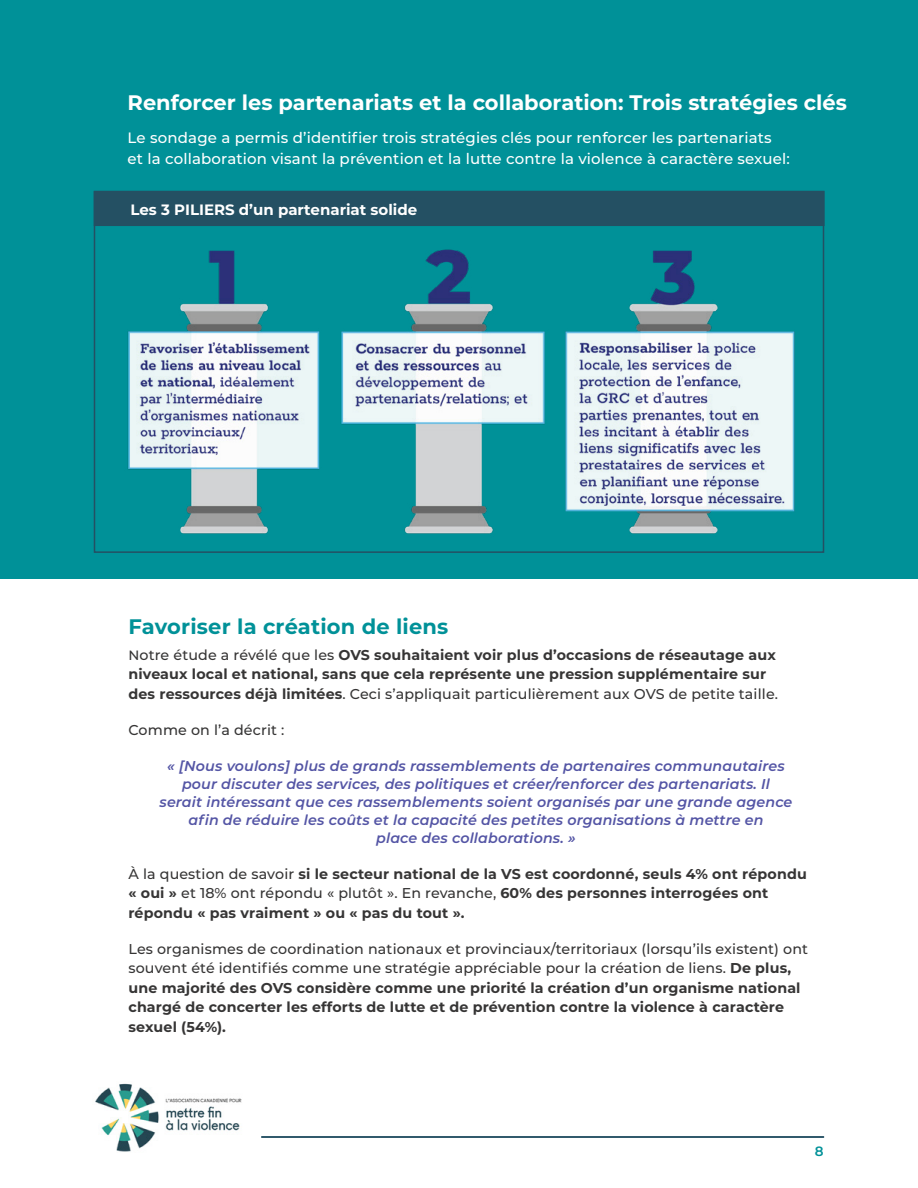
<style>
.page{position:relative;width:918px;height:1188px;background:#fff}
.page>*{position:absolute;margin:0;border:0;box-sizing:border-box;transform-origin:0 0}
.t1{font:700 21px "Montserrat";color:#fff}
.t2{font:700 21px "Montserrat";letter-spacing:.01em;color:#009198}
.t3{font:500 15px/21px "Montserrat";letter-spacing:.01em;color:#fff}
.t4{font:700 15px "Montserrat";color:#fff}
.t5{font:700 14.25px/19.5px "Montserrat";letter-spacing:.01em;color:#363535}
.t6{font:italic 600 14.25px/18px "Montserrat";letter-spacing:.01em;color:#5455a5;text-align:center}
.t7{font:500 14.25px "Montserrat";letter-spacing:.01em;color:#363535}
.t8{font:600 13.5px "Montserrat";color:#009198}
.s1{font-weight:500;font-size:13.5px}
.s2{font-weight:500}
</style>
<div class="page">
<img style="left:95px;top:1083px;width:147px;height:69px">
<div style="left:0;top:0;width:918px;height:579px;background:#009198"></div>
<hr style="left:262px;top:1136px;width:562px;height:2px;background:#245063">
<img style="left:128px;top:249px;width:667px;height:285px">
<div style="left:94px;top:191px;width:731px;height:35px;background:#245063"></div>
<h1 class="t1" style="left:128px;top:88px;width:721px">Renforcer les partenariats et la collaboration: Trois stratégies clés</h1>
<p class="t3" style="left:128px;top:127px;width:664px">Le sondage a permis d’identifier trois stratégies clés pour renforcer les partenariats et la collaboration visant la prévention et la lutte contre la violence à caractère sexuel:</p>
<p class="t4" style="left:130px;top:198px;width:288px">Les 3 PILIERS d’un partenariat solide</p>
<h1 class="t2" style="left:129px;top:612px;width:321px">Favoriser la création de liens</h1>
<p class="t5" style="left:129px;top:644px;width:651px"><span class="s1">N</span><span class="s2">otre étude a révélé que les</span> OVS souhaitaient voir plus d’occasions de réseautage aux niveaux local et national, sans que cela représente une pression supplémentaire sur des ressources déjà limitées<span class="s2">. Ceci s’appliquait particulièrement aux OVS de petite taille.</span></p>
<p class="t7" style="left:129px;top:720px;width:157px">Comme on l’a décrit :</p>
<p class="t6" style="left:160px;top:756px;width:634px">« [Nous voulons] plus de grands rassemblements de partenaires communautaires pour discuter des services, des politiques et créer/renforcer des partenariats. Il serait intéressant que ces rassemblements soient organisés par une grande agence afin de réduire les coûts et la capacité des petites organisations à mettre en<br>place des collaborations. »</p>
<p class="t5" style="left:129px;top:863px;width:680px"><span class="s2">À la question de savoir</span> si le secteur national de la VS est coordonné, seuls 4% ont répondu « oui » <span class="s2">et 18% ont répondu « plutôt ». En revanche,</span> 60% des personnes interrogées ont répondu « pas vraiment » ou « pas du tout ».</p>
<p class="t5" style="left:129px;top:938px;width:681px"><span class="s2">Les organismes de coordination nationaux et provinciaux/territoriaux (lorsqu’ils existent) ont souvent été identifiés comme une stratégie appréciable pour la création de liens.</span> De plus, une majorité des OVS considère comme une priorité la création d’un organisme national chargé de concerter les efforts de lutte et de prévention contre la violence à caractère sexuel (54%).</p>
<p class="t8" style="left:815px;top:1142px;width:10px">8</p>
</div>
